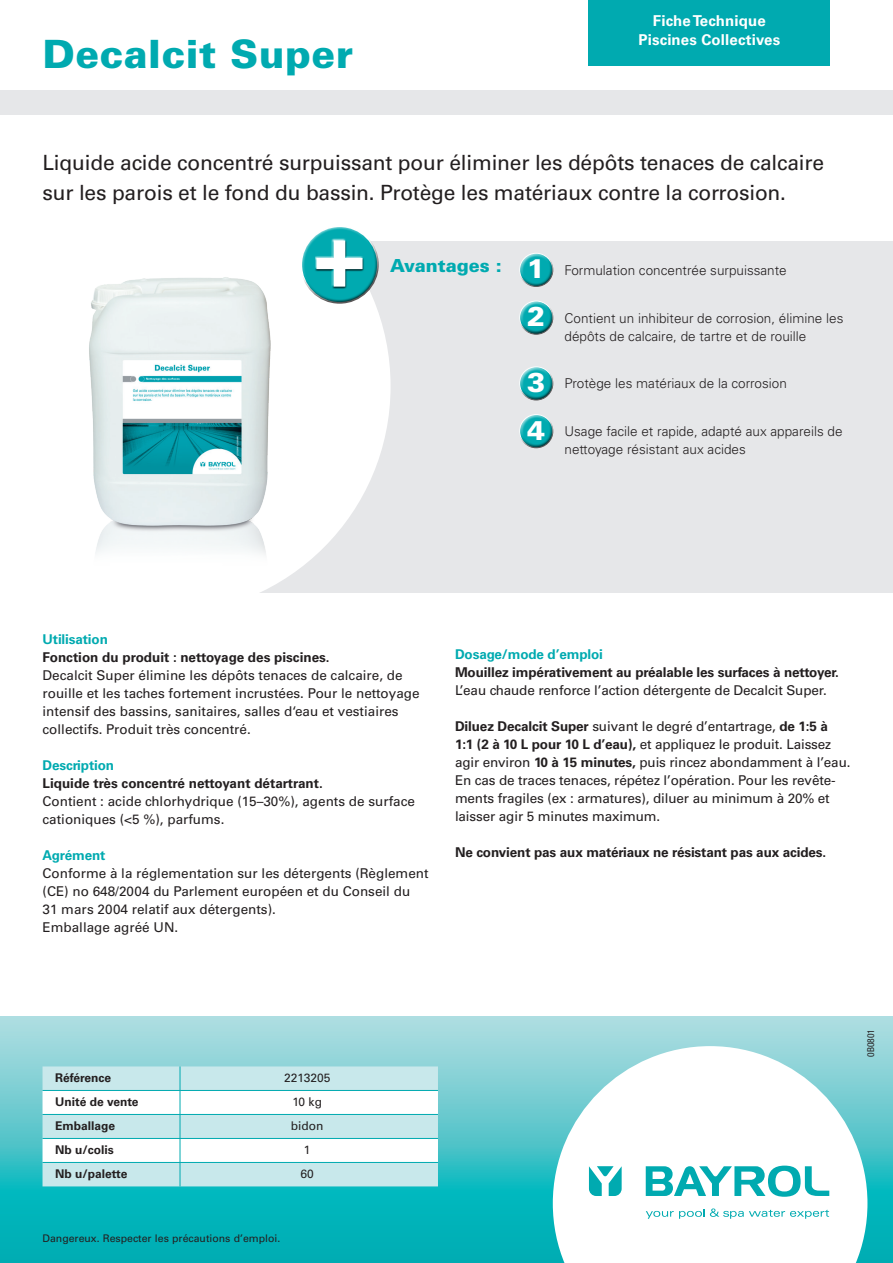
<style>
.page{position:relative;width:893px;height:1263px;background:#fff}
.page>*{position:absolute;margin:0;border:0;box-sizing:border-box;transform-origin:0 0}
.t1{font:700 86.7px "Univers LT Std";color:#fff}
.ProductName{font:900 39px "Univers LT Std";letter-spacing:.01em;color:#00aab0}
.Advantages_Text{font:900 27px "Univers LT Std";color:#fff}
.Headline_14_pt{font:21px/30px "Univers LT Std";letter-spacing:-.01em;color:#231f20}
.Advantages{font:900 18px "Univers LT Std";color:#00aab0}
.t2{font:700 15px "Univers LT Std";letter-spacing:.01em;color:#fff}
.Text{font:13.5px/18px "Univers LT Std";color:#231f20}
.Advantages_Text-2{font:300 13.5px/18px "Univers LT Std";color:#231f20}
.Text-2{font:700 13.5px/18px "Univers LT Std";letter-spacing:-.01em;color:#231f20}
.Text_bold{font:700 13.5px "Univers LT Std";color:#231f20}
.Subhead_9pt{font:700 13.5px "Univers LT Std";letter-spacing:-.01em;color:#00aab0}
.Text-3{font:700 13.5px "Univers LT Std";letter-spacing:-.01em;color:#00aab0}
.t3{font:700 12px "Univers LT Std";color:#231f20}
.t4{font:12px "Univers LT Std";color:#231f20}
.t5{font:10.5px "Univers LT Std";color:#231f20}
.t6{font:condensed 9.6px "Helvetica Neue LT Std";color:#231f20}
.s1{font-size:27px;color:#fff}
.s2{font-weight:700}
.s3{font-weight:400}
</style>
<div class="page">
<div style="left:163px;top:242px;width:730px;height:351px;background:#e6e7e9"></div>
<svg style="left:163px;top:241px;width:228px;height:352px;fill:#fff"></svg>
<img style="left:89px;top:269px;width:198px;height:307px">
<div style="left:296px;top:221px;width:81px;height:63px;background:#fff;opacity:.75"></div>
<div style="left:302px;top:238px;width:78px;height:70px;background:#231f20;opacity:.75"></div>
<div style="left:315px;top:239px;width:49px;height:49px;background:#fff;opacity:.75"></div>
<div style="left:315px;top:240px;width:50px;height:49px;background:#231f20;opacity:.75"></div>
<div style="left:515px;top:250px;width:39px;height:30px;background:#fff;opacity:.75"></div>
<div style="left:518px;top:258px;width:39px;height:31px;background:#231f20;opacity:.75"></div>
<div style="left:515px;top:297px;width:39px;height:31px;background:#fff;opacity:.75"></div>
<div style="left:518px;top:305px;width:39px;height:31px;background:#231f20;opacity:.75"></div>
<div style="left:515px;top:363px;width:39px;height:30px;background:#fff;opacity:.75"></div>
<div style="left:518px;top:371px;width:39px;height:31px;background:#231f20;opacity:.75"></div>
<div style="left:515px;top:411px;width:39px;height:30px;background:#fff;opacity:.75"></div>
<div style="left:518px;top:419px;width:39px;height:31px;background:#231f20;opacity:.75"></div>
<svg style="left:0;top:1016px;width:893px;height:247px;background:#4ec5ca"></svg>
<div style="left:0;top:91px;width:893px;height:24px;background:#e6e7e9"></div>
<svg style="left:553px;top:1046px;width:314px;height:217px"></svg>
<div style="left:588px;top:0;width:242px;height:66px;background:#00aab0"></div>
<svg style="left:646px;top:1165px;width:183px;height:32px"></svg>
<svg style="left:646px;top:1208px;width:183px;height:11px"></svg>
<svg style="left:589px;top:1166px;width:33px;height:30px"></svg>
<svg style="left:43px;top:1066px;width:395px;height:120px"></svg>
<hr style="left:180px;top:1162px;width:258px;height:1px;background:#00aab0">
<p class="ProductName" style="left:43px;top:30px;width:312px">Decalcit Super</p>
<p class="t2" style="left:653px;top:12px;width:114px">Fiche Technique</p>
<p class="t2" style="left:638px;top:31px;width:143px">Piscines Collectives</p>
<p class="Headline_14_pt" style="left:43px;top:148px;width:783px">Liquide acide concentré surpuissant pour éliminer les dépôts tenaces de calcaire sur les parois et le fond du bassin. Protège les matériaux contre la corrosion.</p>
<h1 class="t1" style="left:314px;top:205px;width:52px">+</h1>
<p class="Advantages" style="left:390px;top:255px;width:157px">Avantages : <span class="s1">1</span></p>
<p class="Advantages_Text-2" style="left:564px;top:261px;width:224px">Formulation concentrée surpuissante</p>
<p class="Advantages_Text" style="left:527px;top:299px;width:20px">2</p>
<p class="Advantages_Text-2" style="left:564px;top:309px;width:280px">Contient un inhibiteur de corrosion, élimine les dépôts de calcaire, de tartre et de rouille</p>
<p class="Advantages_Text" style="left:527px;top:366px;width:20px">3</p>
<p class="Advantages_Text-2" style="left:564px;top:375px;width:224px">Protège les matériaux de la corrosion</p>
<p class="Advantages_Text" style="left:527px;top:413px;width:20px">4</p>
<p class="Advantages_Text-2" style="left:564px;top:422px;width:280px">Usage facile et rapide, adapté aux appareils de nettoyage résistant aux acides</p>
<p class="Subhead_9pt" style="left:43px;top:632px;width:67px">Utilisation</p>
<p class="Text" style="left:43px;top:649px;width:379px"><span class="s2">Fonction du produit : nettoyage des piscines.<br></span>Decalcit Super élimine les dépôts tenaces de calcaire, de rouille et les taches fortement incrustées. Pour le nettoyage intensif des bassins, sanitaires, salles d‘eau et vestiaires collectifs. Produit très concentré.</p>
<p class="Subhead_9pt" style="left:43px;top:758px;width:73px">Description</p>
<p class="Text_bold" style="left:43px;top:776px;width:282px">Liquide très concentré nettoyant détartrant.</p>
<p class="Text" style="left:43px;top:793px;width:374px">Contient : acide chlorhydrique (15–30%), agents de surface cationiques (&lt;5 %), parfums.</p>
<p class="Subhead_9pt" style="left:43px;top:848px;width:64px">Agrément</p>
<p class="Text" style="left:43px;top:865px;width:388px">Conforme à la réglementation sur les détergents (Règlement (CE) no 648/2004 du Parlement européen et du Conseil du<br>31 mars 2004 relatif aux détergents).</p>
<p class="Text" style="left:43px;top:919px;width:137px">Emballage agréé UN.</p>
<p class="Text-3" style="left:455px;top:647px;width:149px">Dosage/mode d’emploi</p>
<p class="Text-2" style="left:455px;top:664px;width:386px">Mouillez impérativement au préalable les surfaces à nettoyer.<br><span class="s3">L’eau chaude renforce l’action détergente de Decalcit Super.</span></p>
<p class="Text" style="left:455px;top:717px;width:397px"><span class="s2">Diluez Decalcit Super</span> suivant le degré d’entartrage, <span class="s2">de 1:5 à<br>1:1 (2 à 10 L pour 10 L d’eau),</span> et appliquez le produit. Laissez agir environ <span class="s2">10 à 15 minutes,</span> puis rincez abondamment à l’eau.<br>En cas de traces tenaces, répétez l’opération. Pour les revête&shy;ments fragiles (ex : armatures), diluer au minimum à 20% et laisser agir 5 minutes maximum.</p>
<p class="Text-2" style="left:455px;top:844px;width:373px">Ne convient pas aux matériaux ne résistant pas aux acides.</p>
<p class="t3" style="left:55px;top:1071px;width:57px">Référence</p>
<p class="t4" style="left:284px;top:1071px;width:48px">2213205</p>
<p class="t3" style="left:55px;top:1095px;width:85px">Unité de vente</p>
<p class="t4" style="left:292px;top:1095px;width:31px">10 kg</p>
<p class="t3" style="left:55px;top:1119px;width:61px">Emballage</p>
<p class="t4" style="left:291px;top:1119px;width:34px">bidon</p>
<p class="t3" style="left:55px;top:1143px;width:60px">Nb u/colis</p>
<p class="t4" style="left:304px;top:1143px;width:8px">1</p>
<p class="t3" style="left:55px;top:1167px;width:74px">Nb u/palette</p>
<p class="t4" style="left:301px;top:1167px;width:15px">60</p>
<p class="t5" style="left:43px;top:1232px;width:239px">Dangereux. Respecter les précautions d’emploi.</p>
<p class="t6" style="left:865px;top:1057px;width:29px;rotate:-90deg">0B0801</p>
</div>
